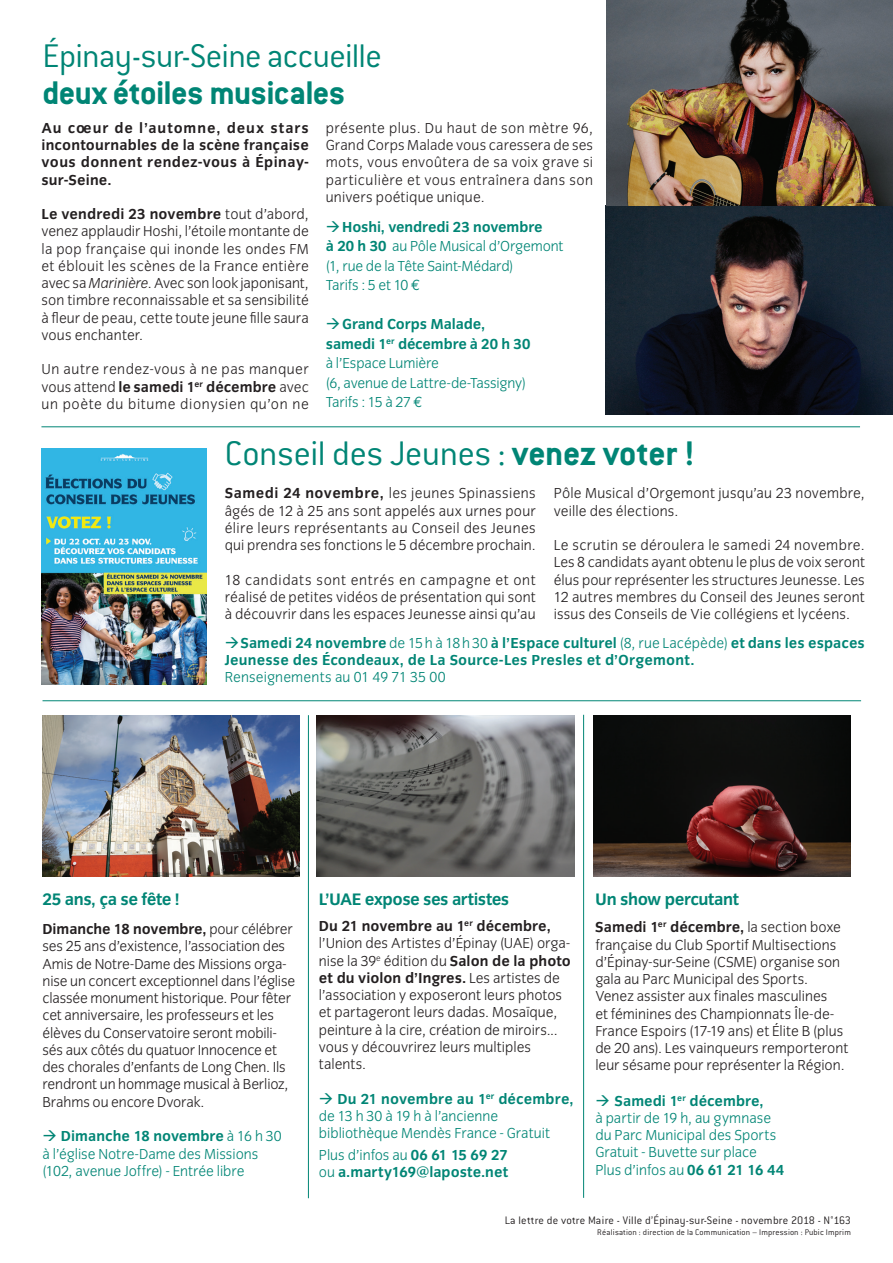
<style>
.page{position:relative;width:893px;height:1263px;background:#fff}
.page>*{position:absolute;margin:0;border:0;box-sizing:border-box;transform-origin:0 0}
.t1{font:300 37.5px "Conduit ITC";letter-spacing:-.01em;color:#008575}
.t2{font:300 36px "Conduit ITC";letter-spacing:-.02em;color:#008575}
.t3{font:700 36px "Conduit ITC";letter-spacing:-.02em;color:#008575}
.t4{font:700 17.25px "Congress Sans";letter-spacing:-.03em;color:#008575}
.t5{font:300 15px/17.2px "Congress Sans";color:#231f20;text-align:justify}
.t6{font:300 15px/19.5px "Congress Sans";color:#008575}
.t7{font:700 15px/17.2px "Congress Sans";letter-spacing:.01em;color:#008575}
.t8{font:700 15px/17.2px "Congress Sans";letter-spacing:.02em;color:#231f20;text-align:justify}
.t9{font:300 12px "Conduit ITC";letter-spacing:.015em;color:#231f20}
.t10{font:300 9px "Conduit ITC";letter-spacing:.015em;color:#231f20}
.s1{font-weight:700}
.s2{font-style:italic}
.s3{font-family:"Euro Mono";font-weight:400}
.s4{font-weight:300}
</style>
<div class="page">
<img style="left:593px;top:715px;width:257px;height:162px">
<img style="left:43px;top:715px;width:257px;height:162px">
<hr style="left:41px;top:426px;width:819px;height:1px;background:#008575">
<hr style="left:43px;top:700px;width:818px;height:1px;background:#008575">
<hr style="left:308px;top:715px;width:1px;height:483px;background:#008575">
<hr style="left:583px;top:715px;width:1px;height:483px;background:#008575">
<img style="left:317px;top:715px;width:257px;height:162px">
<img style="left:41px;top:448px;width:166px;height:236px">
<img style="left:606px;top:0;width:287px;height:414px">
<h2 class="t2" style="left:43px;top:36px;width:341px">Épinay-sur-Seine accueille</h2>
<h2 class="t3" style="left:43px;top:72px;width:304px">deux étoiles musicales</h2>
<p class="t8" style="left:41px;top:119px;width:269px">Au coeur de l’automne, deux stars incontournables de la scène française vous donnent rendez-vous à Épinay&shy;sur-Seine.</p>
<p class="t5" style="left:41px;top:206px;width:269px"><span class="s1">Le vendredi 23 novembre</span> tout d’abord, venez applaudir Hoshi, l’étoile montante de la pop française qui inonde les ondes FM et éblouit les scènes de la France entière avec sa <span class="s2">Marinière</span>. Avec son look japonisant, son timbre reconnaissable et sa sensibilité à fleur de peau, cette toute jeune fille saura vous enchanter.</p>
<p class="t5" style="left:41px;top:361px;width:269px">Un autre rendez-vous à ne pas manquer vous attend <span class="s1">le samedi 1</span><sup>er</sup> <span class="s1">décembre</span> avec un poète du bitume dionysien qu’on ne</p>
<p class="t5" style="left:326px;top:119px;width:269px">présente plus. Du haut de son mètre 96, Grand Corps Malade vous caressera de ses mots, vous envoûtera de sa voix grave si particulière et vous entraînera dans son univers poétique unique.</p>
<p class="t6" style="left:326px;top:217px;width:239px">→<span class="s1">Hoshi, vendredi 23 novembre<br>à 20 h 30</span> au Pôle Musical d’Orgemont (1, rue de la Tête Saint-Médard)<br>Tarifs : 5 et 10 <span class="s3">e</span></p>
<p class="t6" style="left:326px;top:314px;width:206px">→<span class="s1">Grand Corps Malade, samedi 1</span><sup>er</sup> <span class="s1">décembre à 20 h 30 </span>à l’Espace Lumière<br>(6, avenue de Lattre-de-Tassigny)<br>Tarifs : 15 à 27 <span class="s3">e</span></p>
<h1 class="t1" style="left:225px;top:433px;width:471px">Conseil des Jeunes : <span class="s1">venez voter !</span></h1>
<p class="t5" style="left:225px;top:485px;width:312px"><span class="s1">Samedi 24 novembre,</span> les jeunes Spinassiens âgés de 12 à 25 ans sont appelés aux urnes pour élire leurs représentants au Conseil des Jeunes qui prendra ses fonctions le 5 décembre prochain.</p>
<p class="t5" style="left:225px;top:571px;width:312px">18 candidats sont entrés en campagne et ont réalisé de petites vidéos de présentation qui sont à découvrir dans les espaces Jeunesse ainsi qu’au</p>
<p class="t5" style="left:554px;top:485px;width:312px">Pôle Musical d’Orgemont jusqu’au 23 novembre, veille des élections.</p>
<p class="t5" style="left:554px;top:536px;width:313px">Le scrutin se déroulera le samedi 24 novembre.<br>Les 8 candidats ayant obtenu le plus de voix seront élus pour représenter les structures Jeunesse. Les 12 autres membres du Conseil des Jeunes seront issus des Conseils de Vie collégiens et lycéens.</p>
<p class="t7" style="left:225px;top:634px;width:641px">→Samedi 24 novembre <span class="s4">de 15h à 18h30</span> à l’Espace culturel <span class="s4">(8, rue Lacépède)</span> et dans les espaces<br>Jeunesse des Écondeaux, de La Source-Les Presles et d’Orgemont.</p>
<p class="t6" style="left:225px;top:668px;width:222px">Renseignements au 01 49 71 35 00</p>
<p class="t4" style="left:43px;top:889px;width:139px">25 ans, ça se fête !</p>
<p class="t5" style="left:43px;top:921px;width:254px;text-align:left"><span class="s1">Dimanche 18 novembre,</span> pour célébrer ses 25 ans d’existence, l’association des Amis de Notre-Dame des Missions orga&shy;nise un concert exceptionnel dans l’église classée monument historique. Pour fêter cet anniversaire, les professeurs et les élèves du Conservatoire seront mobili&shy;sés aux côtés du quatuor Innocence et des chorales d’enfants de Long Chen. Ils rendront un hommage musical à Berlioz, Brahms ou encore Dvorak.</p>
<p class="t6" style="left:43px;top:1128px;width:241px;line-height:17.2px">→ <span class="s1">Dimanche 18 novembre</span> à 16 h 30 à l’église Notre-Dame des Missions (102, avenue Joffre) - Entrée libre</p>
<p class="t4" style="left:319px;top:889px;width:192px">L’UAE expose ses artistes</p>
<p class="t5" style="left:319px;top:918px;width:254px;text-align:left"><span class="s1">Du 21 novembre au 1</span><sup>er</sup> <span class="s1">décembre, </span>l’Union des Artistes d’Épinay (UAE) orga&shy;nise la 39<sup>e</sup> édition du <span class="s1">Salon de la photo et du violon d’Ingres.</span> Les artistes de l’association y exposeront leurs photos et partageront leurs dadas. Mosaïque, peinture à la cire, création de miroirs... vous y découvrirez leurs multiples talents.</p>
<p class="t6" style="left:319px;top:1090px;width:256px;line-height:17.2px">→ <span class="s1">Du 21 novembre au 1</span><sup>er</sup> <span class="s1">décembre, </span>de 13 h 30 à 19 h à l’ancienne bibliothèque Mendès France - Gratuit</p>
<p class="t7" style="left:319px;top:1146px;width:191px"><span class="s4">Plus d’infos au</span> 06 61 15 69 27 <span class="s4">ou</span> a.marty169@laposte.net</p>
<p class="t4" style="left:595px;top:889px;width:145px">Un show percutant</p>
<p class="t5" style="left:595px;top:919px;width:254px;text-align:left"><span class="s1">Samedi 1</span><sup>er</sup> <span class="s1">décembre,</span> la section boxe française du Club Sportif Multisections d’Épinay-sur-Seine (CSME) organise son gala au Parc Municipal des Sports.<br>Venez assister aux finales masculines<br>et féminines des Championnats Île-de-France Espoirs (17-19 ans) et Élite B (plus de 20 ans). Les vainqueurs remporteront leur sésame pour représenter la Région.</p>
<p class="t6" style="left:595px;top:1092px;width:190px;line-height:17.4px">→ <span class="s1">Samedi 1</span><sup>er</sup> <span class="s1">décembre,<br></span>à partir de 19 h, au gymnase du Parc Municipal des Sports<br>Gratuit - Buvette sur place<br>Plus d’infos au <span class="s1">06 61 21 16 44</span></p>
<p class="t9" style="left:505px;top:1214px;width:348px">La lettre de votre Maire - Ville d’Épinay-sur-Seine - novembre 2018 - N°163</p>
<p class="t10" style="left:597px;top:1227px;width:255px">Réalisation : direction de la Communication – Impression : Pubic Imprim</p>
</div>
